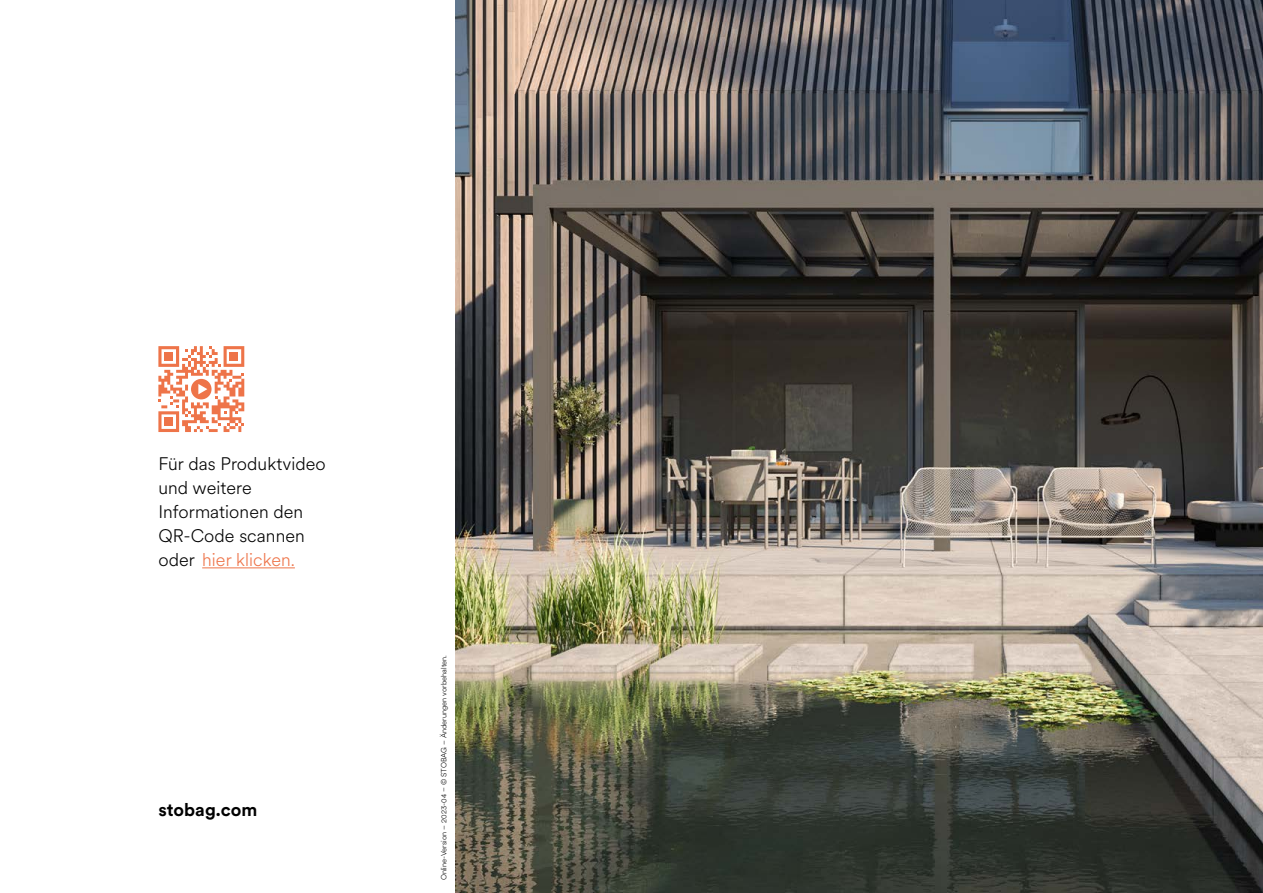
<style>
.page{position:relative;width:1263px;height:893px;background:#fff}
.page>*{position:absolute;margin:0;border:0;box-sizing:border-box;transform-origin:0 0}
.t1{font:300 18px/24px "Circular XX";letter-spacing:.005em;color:#000}
.t2{font:700 18px "Circular XX";color:#000}
.t3{font:300 7.5px "Circular XX";letter-spacing:.005em;color:#000}
.s1{color:#ee7449}
</style>
<div class="page">
<img style="left:455px;top:0;width:808px;height:893px">
<hr style="left:202px;top:567px;width:93px;height:1px;background:#ee7449">
<svg style="left:158px;top:346px;width:86px;height:86px"></svg>
<p class="t1" style="left:158px;top:451px;width:169px">Für das Produktvideo und weitere<br>Informationen den<br>QR-Code scannen oder <span class="s1">hier klicken.</span></p>
<p class="t2" style="left:158px;top:798px;width:100px">stobag.com</p>
<p class="t3" style="left:439px;top:880px;width:227px;rotate:-90deg">Online-Version – 2023-04 – © STOBAG – Änderungen vorbehalten.</p>
</div>
